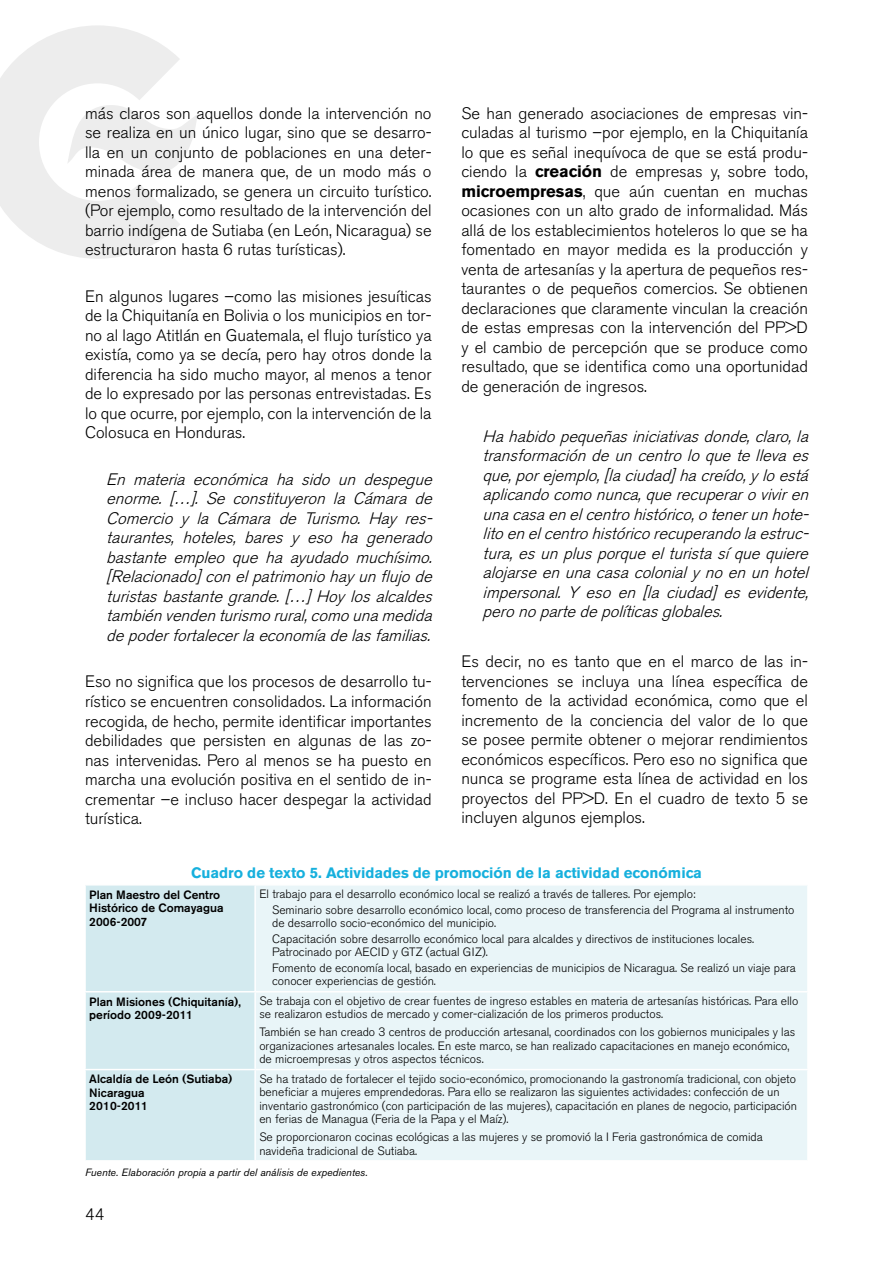
<style>
.page{position:relative;width:893px;height:1263px;background:#fff}
.page>*{position:absolute;margin:0;border:0;box-sizing:border-box;transform-origin:0 0}
.t1{font:300 16.5px/19.5px "Akzidenz Grotesk BE";color:#000;text-align:justify}
.t2{font:italic 300 16.5px/19.5px "Akzidenz Grotesk BE";color:#000;text-align:justify}
.t3{font:700 15px "Akzidenz Grotesk BE";color:#16b0dd}
.t4{font:300 12px/13.5px "Akzidenz Grotesk BE";color:#000}
.t5{font:500 12px/13.5px "Akzidenz Grotesk BE";color:#000}
.t6{font:italic 10.5px "Akzidenz Grotesk BE";color:#000}
.s1{font-weight:700}
</style>
<div class="page">
<svg style="left:0;top:26px;width:197px;height:233px"></svg>
<div style="left:86px;top:885px;width:168px;height:275px;background:#d3eaef"></div>
<div style="left:256px;top:886px;width:551px;height:274px;background:#e9f5f8"></div>
<hr style="left:84px;top:991px;width:171px;height:1px;background:#fff">
<hr style="left:255px;top:991px;width:554px;height:1px;background:#fff">
<hr style="left:84px;top:1069px;width:171px;height:1px;background:#fff">
<hr style="left:255px;top:1069px;width:554px;height:1px;background:#fff">
<p class="t1" style="left:461px;top:103px;width:348px">Se han generado asociaciones de empresas vin&shy;culadas al turismo –por ejemplo, en la Chiquitanía lo que es señal inequívoca de que se está produ&shy;ciendo la <span class="s1">creación</span> de empresas y, sobre todo, <span class="s1">microempresas</span>, que aún cuentan en muchas ocasiones con un alto grado de informalidad. Más allá de los establecimientos hoteleros lo que se ha fomentado en mayor medida es la producción y venta de artesanías y la apertura de pequeños res&shy;taurantes o de pequeños comercios. Se obtienen declaraciones que claramente vinculan la creación de estas empresas con la intervención del PP&gt;D y el cambio de percepción que se produce como resultado, que se identifica como una oportunidad de generación de ingresos.</p>
<p class="t2" style="left:483px;top:427px;width:332px">Hahabidopequeñasiniciativasdonde,claro,la transformacióndeuncentroloquetellevaes que,porejemplo,[laciudad]hacreído,yloestá aplicandocomonunca,querecuperaroviviren unacasaenelcentrohistórico,otenerunhote&shy;litoenelcentrohistóricorecuperandolaestruc&shy;tura,esunplusporqueelturistasí quequiere alojarseenunacasacolonialynoenunhotel impersonal. Y eso en [la ciudad] es evidente, peronopartedepolíticasglobales.</p>
<p class="t1" style="left:461px;top:652px;width:348px">Es decir, no es tanto que en el marco de las in&shy;tervenciones se incluya una línea específica de fomento de la actividad económica, como que el incremento de la conciencia del valor de lo que se posee permite obtener o mejorar rendimientos económicos específicos. Pero eso no significa que nunca se programe esta línea de actividad en los proyectos del PP&gt;D. En el cuadro de texto 5 se incluyen algunos ejemplos.</p>
<p class="t3" style="left:191px;top:864px;width:512px">Cuadro de texto 5. Actividades de promoción de la actividad económica</p>
<p class="t5" style="left:89px;top:887px;width:136px">Plan Maestro del Centro<br>Histórico de Comayagua<br>2006-2007</p>
<p class="t4" style="left:272px;top:886px;width:524px;line-height:15.6px;text-indent:-13px">El trabajo para el desarrollo económico local se realizó a través de talleres. Por ejemplo:<br>Seminario sobre desarrollo económico local, como proceso de transferencia del Programa al instrumento</p>
<p class="t1" style="left:85px;top:103px;width:348px">más claros son aquellos donde la intervención no se realiza en un único lugar, sino que se desarro&shy;lla en un conjunto de poblaciones en una deter&shy;minada área de manera que, de un modo más o menos formalizado, se genera un circuito turístico. (Por ejemplo, como resultado de la intervención del barrio indígena de Sutiaba (en León, Nicaragua) se estructuraron hasta 6 rutas turísticas).</p>
<p class="t1" style="left:85px;top:287px;width:348px">En algunos lugares –como las misiones jesuíticas de la Chiquitanía en Bolivia o los municipios en tor&shy;no al lago Atitlán en Guatemala, el flujo turístico ya existía, como ya se decía, pero hay otros donde la diferencia ha sido mucho mayor, al menos a tenor de lo expresado por las personas entrevistadas. Es lo que ocurre, por ejemplo, con la intervención de la Colosuca en Honduras.</p>
<p class="t2" style="left:106px;top:470px;width:332px">En materia económica ha sido un despegue enorme. […]. Se constituyeron la Cámara de Comercio y la Cámara de Turismo. Hay res&shy;taurantes, hoteles, bares y eso ha generado bastante empleo que ha ayudado muchísimo. [Relacionado]conelpatrimoniohayunflujode turistasbastantegrande.[…]Hoylosalcaldes tambiénvendenturismorural,comounamedida depoderfortalecerlaeconomíadelasfamilias.</p>
<p class="t1" style="left:85px;top:672px;width:348px">Eso no significa que los procesos de desarrollo tu&shy;rístico se encuentren consolidados. La información recogida, de hecho, permite identificar importantes debilidades que persisten en algunas de las zo&shy;nas intervenidas. Pero al menos se ha puesto en marcha una evolución positiva en el sentido de in&shy;crementar –e incluso hacer despegar la actividad turística.</p>
<p class="t4" style="left:272px;top:915px;width:484px;line-height:15.6px">de desarrollo socio-económico del municipio.<br>Capacitación sobre desarrollo económico local para alcaldes y directivos de instituciones locales.</p>
<p class="t4" style="left:272px;top:944px;width:525px;line-height:15.6px">Patrocinado por AECID y GTZ (actual GIZ).<br>Fomento de economía local, basado en experiencias de municipios de Nicaragua. Se realizó un viaje para</p>
<p class="t4" style="left:272px;top:975px;width:165px">conocer experiencias de gestión.</p>
<p class="t5" style="left:89px;top:994px;width:153px">Plan Misiones (Chiquitanía), período 2009-2011</p>
<p class="t4" style="left:259px;top:994px;width:540px">Se trabaja con el objetivo de crear fuentes de ingreso estables en materia de artesanías históricas. Para ello se realizaron estudios de mercado y comer-cialización de los primeros productos.</p>
<p class="t4" style="left:259px;top:1025px;width:537px">También se han creado 3 centros de producción artesanal, coordinados con los gobiernos municipales y las organizaciones artesanales locales. En este marco, se han realizado capacitaciones en manejo económico, de microempresas y otros aspectos técnicos.</p>
<p class="t5" style="left:89px;top:1072px;width:145px">Alcaldía de León (Sutiaba)<br>Nicaragua<br>2010-2011</p>
<p class="t4" style="left:259px;top:1072px;width:539px">Se ha tratado de fortalecer el tejido socio-económico, promocionando la gastronomía tradicional, con objeto beneficiar a mujeres emprendedoras. Para ello se realizaron las siguientes actividades: confección de un inventario gastronómico (con participación de las mujeres), capacitación en planes de negocio, participación en ferias de Managua (Feria de la Papa y el Maíz).</p>
<p class="t4" style="left:259px;top:1130px;width:505px">Se proporcionaron cocinas ecológicas a las mujeres y se promovió la I Feria gastronómica de comida navideña tradicional de Sutiaba.</p>
<p class="t6" style="left:85px;top:1166px;width:284px">Fuente. Elaboración propia a partir del análisis de expedientes.</p>
<p class="t1" style="left:85px;top:1205px;width:21px">44</p>
</div>
